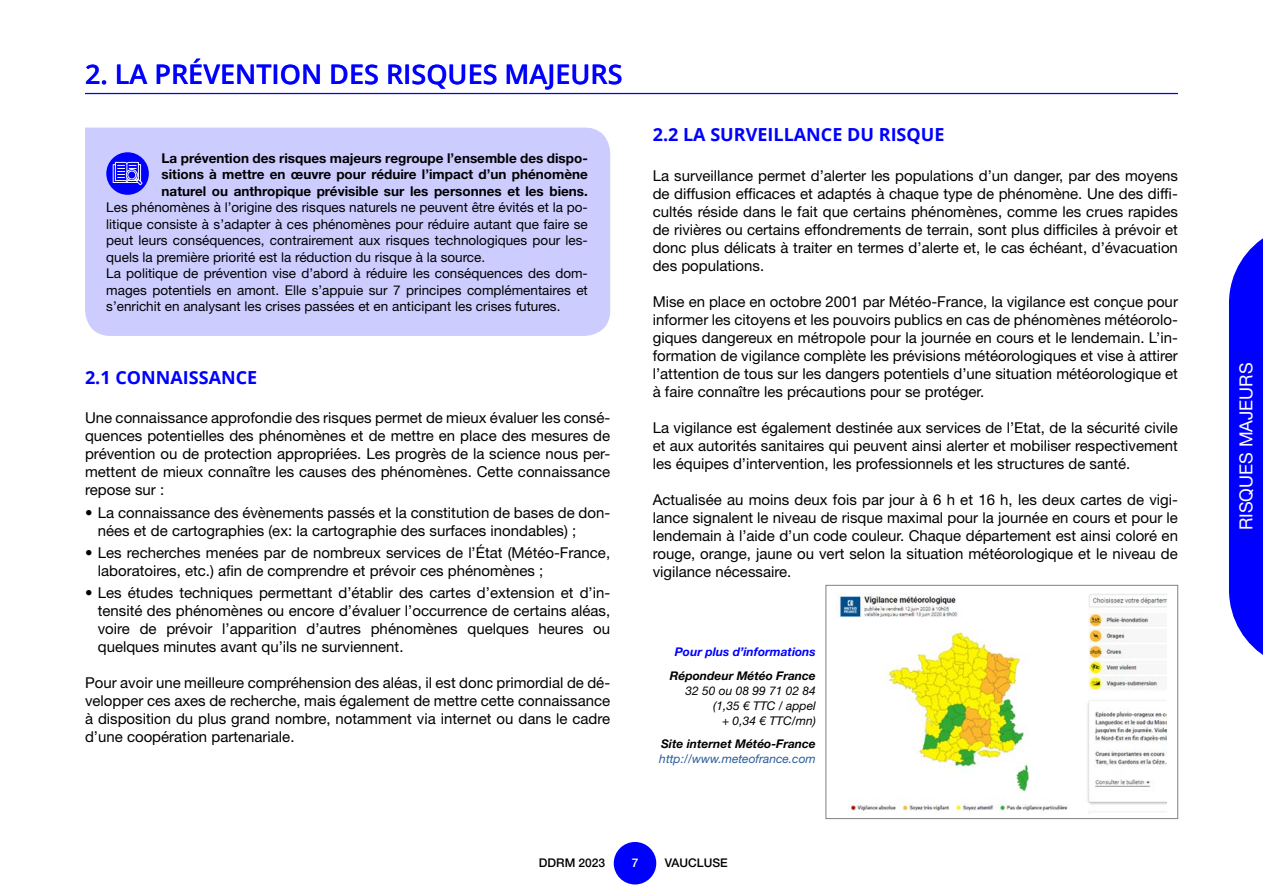
<style>
.page{position:relative;width:1263px;height:893px;background:#fff}
.page>*{position:absolute;margin:0;border:0;box-sizing:border-box;transform-origin:0 0}
.t1{font:600 27px "Open Sans";color:#00f}
.t2{font:700 18px "Open Sans";color:#00f}
.t3{font:18px "Helvetica Neue LT Std";color:#fff}
.t4{font:15px/18px "Helvetica Neue LT Std";color:#000;text-align:justify}
.t5{font:13.5px/16.5px "Helvetica Neue LT Std";color:#000}
.t6{font:700 13.5px/16.5px "Helvetica Neue LT Std";color:#000;text-align:justify}
.t7{font:italic 700 12px "Helvetica Neue LT Std";color:#000}
.t8{font:italic 12px/15px "Helvetica Neue LT Std";color:#000;text-align:right}
.t9{font:italic 12px "Helvetica Neue LT Std";color:#275b9b}
.t10{font:italic 700 12px "Helvetica Neue LT Std";color:#00f}
.t11{font:500 12px "Helvetica Neue LT Std";color:#000}
.t12{font:500 12px "Helvetica Neue LT Std";color:#fff}
</style>
<div class="page">
<div style="left:614px;top:842px;width:42px;height:42px;background:#00f;border-radius:50%"></div>
<svg style="left:1229px;top:238px;width:34px;height:417px;background:#1717ff"></svg>
<div style="left:85px;top:128px;width:525px;height:208px;background:#ccf"></div>
<div style="left:106px;top:152px;width:43px;height:43px;background:#00f;border-radius:50%"></div>
<svg style="left:113px;top:162px;width:30px;height:23px"></svg>
<img style="left:836px;top:593px;width:330px;height:219px">
<div style="left:826px;top:585px;width:352px;height:234px;border:1px solid #808080"></div>
<hr style="left:85px;top:93px;width:1093px;height:1px;background:#00f">
<h1 class="t1" style="left:85px;top:56px;width:539px">2. LA PRÉVENTION DES RISQUES MAJEURS</h1>
<p class="t6" style="left:162px;top:149px;width:428px">La prévention des risques majeurs regroupe l’ensemble des dispo&shy;sitions à mettre en œuvre pour réduire l’impact d’un phénomène naturel ou anthropique prévisible sur les personnes et les biens.</p>
<p class="t5" style="left:106px;top:199px;width:483px">Les phénomènes à l’origine des risques naturels ne peuvent être évités et la po&shy;litique consiste à s’adapter à ces phénomènes pour réduire autant que faire se peut leurs conséquences, contrairement aux risques technologiques pour les&shy;quels la première priorité est la réduction du risque à la source.<br>La politique de prévention vise d’abord à réduire les conséquences des dom&shy;mages potentiels en amont. Elle s’appuie sur 7 principes complémentaires et s’enrichit en analysant les crises passées et en anticipant les crises futures.</p>
<p class="t2" style="left:85px;top:365px;width:174px">2.1 CONNAISSANCE</p>
<p class="t4" style="left:85px;top:409px;width:527px">Une connaissance approfondie des risques permet de mieux évaluer les consé&shy;quences potentielles des phénomènes et de mettre en place des mesures de prévention ou de protection appropriées. Les progrès de la science nous per&shy;mettent de mieux connaître les causes des phénomènes. Cette connaissance repose sur :</p>
<p class="t4" style="left:98px;top:503px;width:514px;text-indent:-13px">• La connaissance des évènements passés et la constitution de bases de don&shy;nées et de cartographies (ex: la cartographie des surfaces inondables) ;</p>
<p class="t4" style="left:98px;top:543px;width:514px;text-indent:-13px">• Les recherches menées par de nombreux services de l’État (Météo-France, laboratoires, etc.) afin de comprendre et prévoir ces phénomènes ;</p>
<p class="t4" style="left:98px;top:583px;width:514px;text-indent:-13px">• Les études techniques permettant d’établir des cartes d’extension et d’in&shy;tensité des phénomènes ou encore d’évaluer l’occurrence de certains aléas, voire de prévoir l’apparition d’autres phénomènes quelques heures ou quelques minutes avant qu’ils ne surviennent.</p>
<p class="t4" style="left:85px;top:673px;width:527px">Pour avoir une meilleure compréhension des aléas, il est donc primordial de dé&shy;velopper ces axes de recherche, mais également de mettre cette connaissance à disposition du plus grand nombre, notamment via internet ou dans le cadre d’une coopération partenariale.</p>
<p class="t2" style="left:653px;top:122px;width:293px">2.2 LA SURVEILLANCE DU RISQUE</p>
<p class="t4" style="left:653px;top:166px;width:527px">La surveillance permet d’alerter les populations d’un danger, par des moyens de diffusion efficaces et adaptés à chaque type de phénomène. Une des diffi&shy;cultés réside dans le fait que certains phénomènes, comme les crues rapides de rivières ou certains effondrements de terrain, sont plus difficiles à prévoir et donc plus délicats à traiter en termes d’alerte et, le cas échéant, d’évacuation des populations.</p>
<p class="t4" style="left:653px;top:292px;width:527px">Mise en place en octobre 2001 par Météo-France, la vigilance est conçue pour informer les citoyens et les pouvoirs publics en cas de phénomènes météorolo&shy;giques dangereux en métropole pour la journée en cours et le lendemain. L’in&shy;formation de vigilance complète les prévisions météorologiques et vise à attirer l’attention de tous sur les dangers potentiels d’une situation météorologique et à faire connaître les précautions pour se protéger.</p>
<p class="t4" style="left:653px;top:418px;width:527px">La vigilance est également destinée aux services de l’Etat, de la sécurité civile et aux autorités sanitaires qui peuvent ainsi alerter et mobiliser respectivement les équipes d’intervention, les professionnels et les structures de santé.</p>
<p class="t4" style="left:653px;top:490px;width:527px">Actualisée au moins deux fois par jour à 6 h et 16 h, les deux cartes de vigi&shy;lance signalent le niveau de risque maximal pour la journée en cours et pour le lendemain à l’aide d’un code couleur. Chaque département est ainsi coloré en rouge, orange, jaune ou vert selon la situation météorologique et le niveau de vigilance nécessaire.</p>
<p class="t10" style="left:675px;top:644px;width:142px">Pour plus d’informations</p>
<p class="t7" style="left:670px;top:668px;width:148px">Répondeur Météo France</p>
<p class="t8" style="left:685px;top:682px;width:132px">32 50 ou 08 99 71 02 84 (1,35 € TTC / appel<br>+ 0,34 € TTC/mn)</p>
<p class="t7" style="left:661px;top:736px;width:156px">Site internet Météo-France</p>
<p class="t9" style="left:659px;top:751px;width:158px">http://www.meteofrance.com</p>
<p class="t11" style="left:539px;top:855px;width:68px">DDRM 2023</p>
<p class="t12" style="left:632px;top:855px;width:8px">7</p>
<p class="t11" style="left:665px;top:856px;width:64px">VAUCLUSE</p>
<p class="t3" style="left:1235px;top:530px;width:169px;rotate:-90deg">RISQUES MAJEURS</p>
</div>
